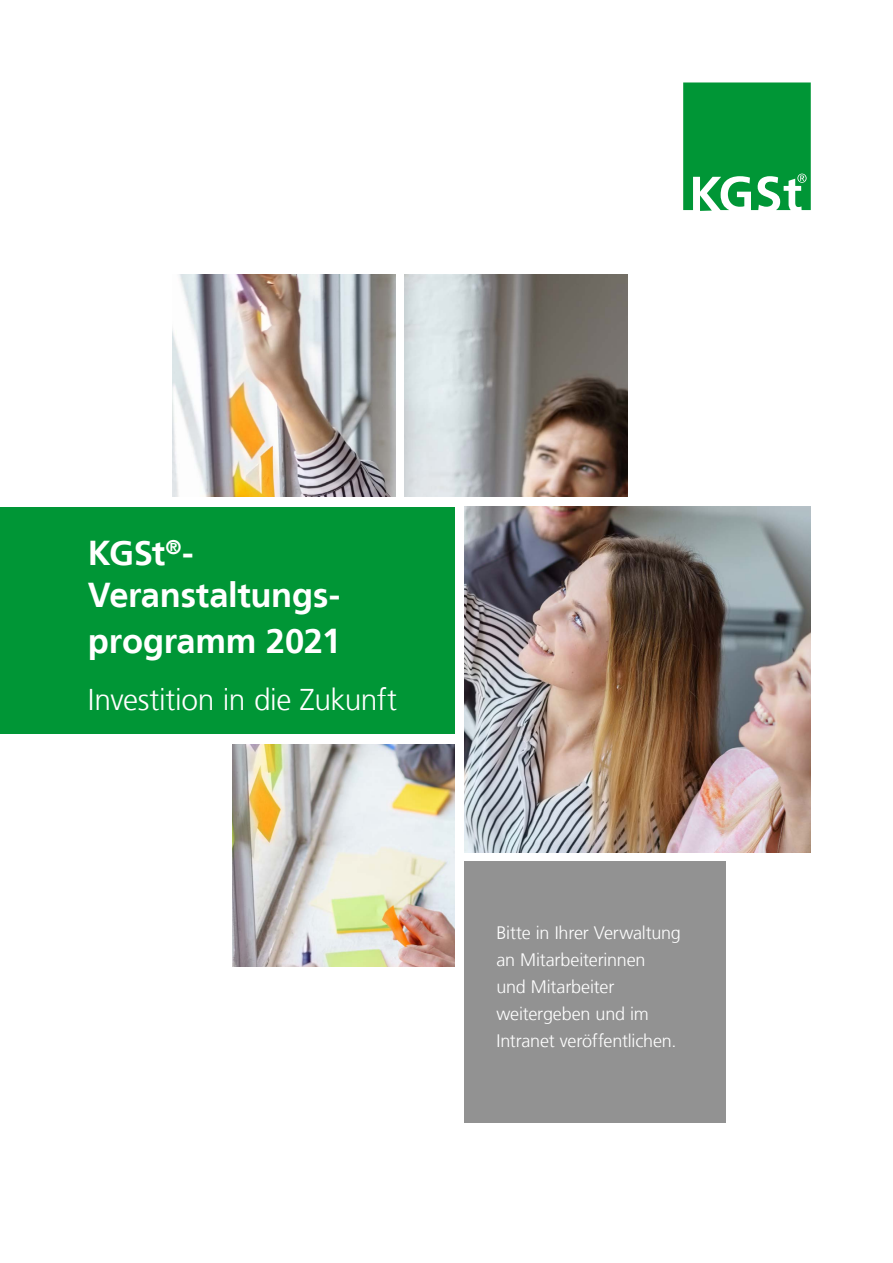
<style>
.page{position:relative;width:893px;height:1263px;background:#fff}
.page>*{position:absolute;margin:0;border:0;box-sizing:border-box;transform-origin:0 0}
.t1{font:700 34.5px/41.4px "Frutiger LT";letter-spacing:-.01em;color:#fff}
.t2{font:300 30px "Frutiger LT";letter-spacing:-.015em;color:#fff}
.t3{font:300 18px/27px "Frutiger LT";letter-spacing:-.01em;color:#fff}
</style>
<div class="page">
<svg style="left:683px;top:82px;width:128px;height:128px;background:#1da24d"></svg>
<img style="left:465px;top:507px;width:346px;height:346px">
<img style="left:233px;top:744px;width:222px;height:222px">
<img style="left:173px;top:274px;width:222px;height:223px">
<div style="left:0;top:507px;width:455px;height:227px;background:#009636"></div>
<div style="left:465px;top:862px;width:261px;height:261px;background:#929292"></div>
<img style="left:405px;top:274px;width:222px;height:222px">
<h1 class="t1" style="left:88px;top:533px;width:251px">KGSt<sup>®</sup>-<br>Veranstaltungs-</h1>
<h1 class="t1" style="left:88px;top:620px;width:255px">programm 2021</h1>
<h2 class="t2" style="left:88px;top:683px;width:311px">Investition in die Zukunft</h2>
<p class="t3" style="left:496px;top:920px;width:186px">Bitte in Ihrer Verwaltung an Mitarbeiterinnen<br>und Mitarbeiter weitergeben und im<br>Intranet veröffentlichen.</p>
</div>
